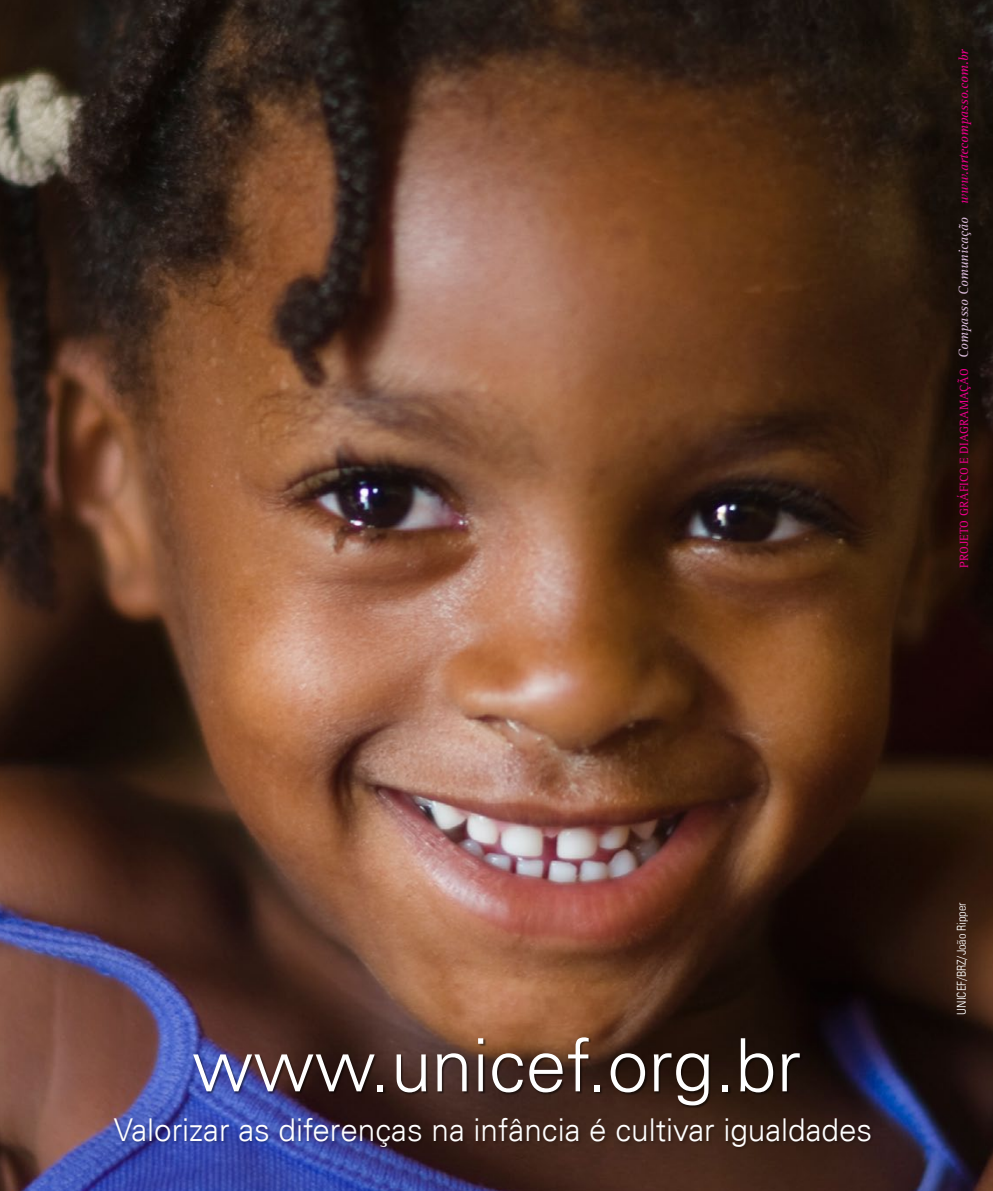
<style>
.page{position:relative;width:993px;height:1191px;background:#fff}
.page>*{position:absolute;margin:0;border:0;box-sizing:border-box;transform-origin:0 0}
.t1{font:300 73.5px "Univers LT";color:#fff}
.t2{font:300 31.5px "Univers LT";color:#fff}
.t3{font:12.25px "Rotis Serif 55";color:#ec008c}
.t4{font:300 condensed 12.25px "Univers LT";color:#fff}
.s1{font-family:"Rotis Serif 56";font-style:italic;font-size:14px;color:#dabbda}
.s2{font-family:"Rotis Serif 56";font-style:italic;font-size:14px}
</style>
<div class="page">
<img style="left:0;top:0;width:992px;height:1191px">
<div style="left:193px;top:1037px;width:609px;height:70px;background:#000;opacity:.5"></div>
<div style="left:114px;top:1118px;width:760px;height:32px;background:#000;opacity:.25"></div>
<p class="t3" style="left:956px;top:567px;width:520px;rotate:-90deg">Projeto gráfico e diagramação <span class="s1">Compasso Comunicação</span> <span class="s2">www.artecompasso.com.br</span></p>
<h1 class="t1" style="left:192px;top:1021px;width:610px">www.unicef.org.br</h1>
<h2 class="t2" style="left:114px;top:1111px;width:759px">Valorizar as diferenças na infância é cultivar igualdades</h2>
<p class="t4" style="left:953px;top:1014px;width:114px;rotate:-90deg">UNICEF/BRZ/João Ripper</p>
</div>
